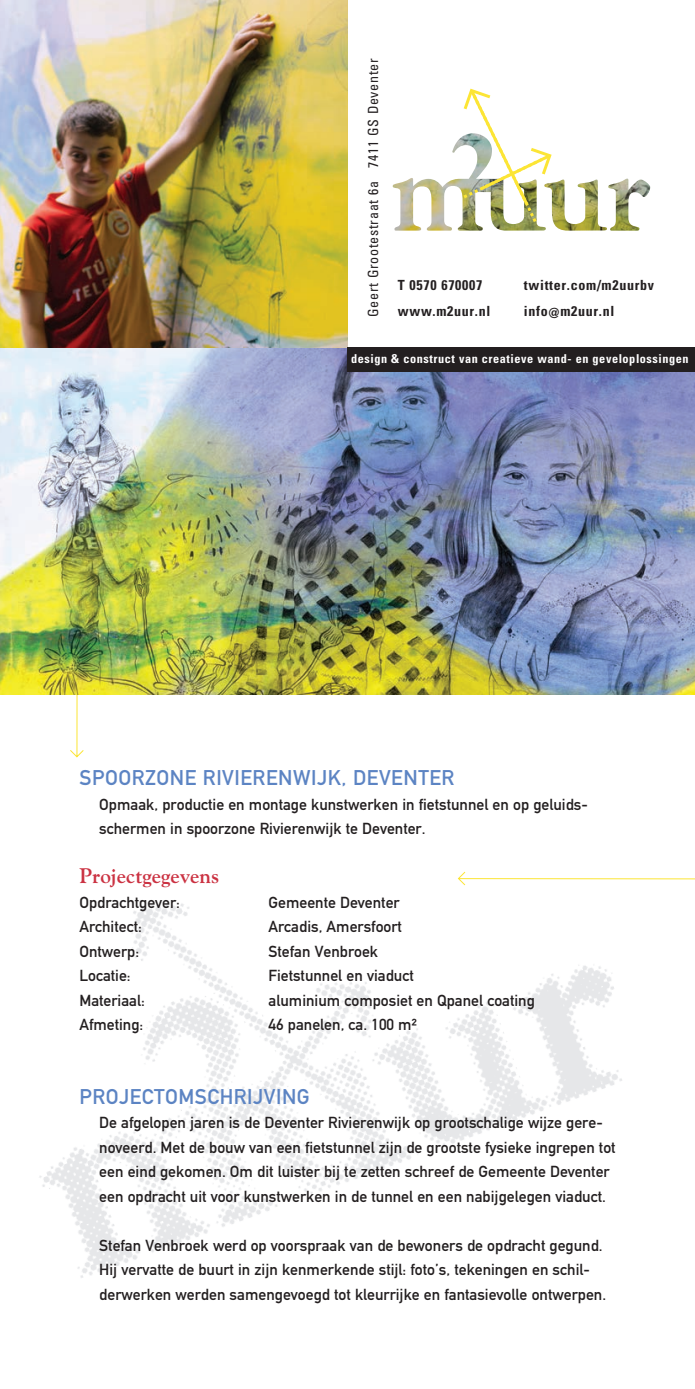
<style>
.page{position:relative;width:695px;height:1389px;background:#fff}
.page>*{position:absolute;margin:0;border:0;box-sizing:border-box;transform-origin:0 0}
.t1{font:21px "DIN Mittelschrift Alternate";letter-spacing:.025em;color:#5c84c3}
.t2{font:700 21px "Goudy";color:#cb3242}
.t3{font:15.75px/24.5px "DIN Mittelschrift";color:#231f20}
.t4{font:15.75px "DIN Mittelschrift Alternate";color:#231f20}
.t5{font:700 condensed 14px "Univers";letter-spacing:.05em;color:#231f20}
.t6{font:condensed 14px "Univers";letter-spacing:.05em;color:#231f20}
.t7{font:700 condensed 12.25px "Univers";letter-spacing:.045em;color:#fff}
</style>
<div class="page">
<svg style="left:36px;top:694px;width:73px;height:23px"></svg>
<img style="left:39px;top:717px;width:583px;height:561px">
<img style="left:0;top:347px;width:694px;height:347px">
<img style="left:0;top:0;width:347px;height:347px">
<div style="left:347px;top:347px;width:347px;height:25px;background:#231f20"></div>
<svg style="left:424px;top:860px;width:270px;height:35px"></svg>
<svg style="left:392px;top:88px;width:259px;height:143px"></svg>
<p class="t6" style="left:364px;top:317px;width:260px;rotate:-90deg">Geert Grootestraat 6a 7411 GS Deventer</p>
<p class="t5" style="left:398px;top:276px;width:86px">T 0570 670007</p>
<p class="t5" style="left:524px;top:276px;width:132px">twitter.com/m2uurbv</p>
<p class="t5" style="left:398px;top:302px;width:94px">www.m2uur.nl</p>
<p class="t5" style="left:524px;top:302px;width:92px">info@m2uur.nl</p>
<p class="t7" style="left:351px;top:351px;width:339px">design &amp; construct van creatieve wand- en geveloplossingen</p>
<h1 class="t1" style="left:79px;top:765px;width:376px">SPOORZONE RIVIERENWIJK, DEVENTER</h1>
<p class="t3" style="left:99px;top:792px;width:490px">Opmaak, productie en montage kunstwerken in fietstunnel en op geluids&shy;schermen in spoorzone Rivierenwijk te Deventer.</p>
<h1 class="t2" style="left:79px;top:863px;width:141px">Projectgegevens</h1>
<p class="t3" style="left:79px;top:890px;width:102px">Opdrachtgever:</p>
<p class="t3" style="left:268px;top:890px;width:133px">Gemeente Deventer</p>
<p class="t3" style="left:79px;top:914px;width:64px">Architect:</p>
<p class="t3" style="left:268px;top:914px;width:135px">Arcadis, Amersfoort</p>
<p class="t3" style="left:79px;top:939px;width:61px">Ontwerp:</p>
<p class="t3" style="left:268px;top:939px;width:111px">Stefan Venbroek</p>
<p class="t3" style="left:79px;top:963px;width:53px">Locatie:</p>
<p class="t4" style="left:268px;top:966px;width:147px">Fietstunnel en viaduct</p>
<p class="t3" style="left:79px;top:988px;width:67px">Materiaal:</p>
<p class="t3" style="left:268px;top:988px;width:268px">aluminium composiet en Qpanel coating</p>
<p class="t3" style="left:79px;top:1012px;width:65px">Afmeting:</p>
<p class="t3" style="left:268px;top:1012px;width:149px">46 panelen, ca. 100 m²</p>
<h1 class="t1" style="left:79px;top:1084px;width:232px">PROJECTOMSCHRIJVING</h1>
<p class="t3" style="left:99px;top:1110px;width:517px">De afgelopen jaren is de Deventer Rivierenwijk op grootschalige wijze gere&shy;noveerd. Met de bouw van een fietstunnel zijn de grootste fysieke ingrepen tot een eind gekomen. Om dit luister bij te zetten schreef de Gemeente Deventer een opdracht uit voor kunstwerken in de tunnel en een nabijgelegen viaduct.</p>
<p class="t3" style="left:99px;top:1233px;width:508px">Stefan Venbroek werd op voorspraak van de bewoners de opdracht gegund.<br>Hij vervatte de buurt in zijn kenmerkende stijl: foto’s, tekeningen en schil&shy;derwerken werden samengevoegd tot kleurrijke en fantasievolle ontwerpen.</p>
</div>
